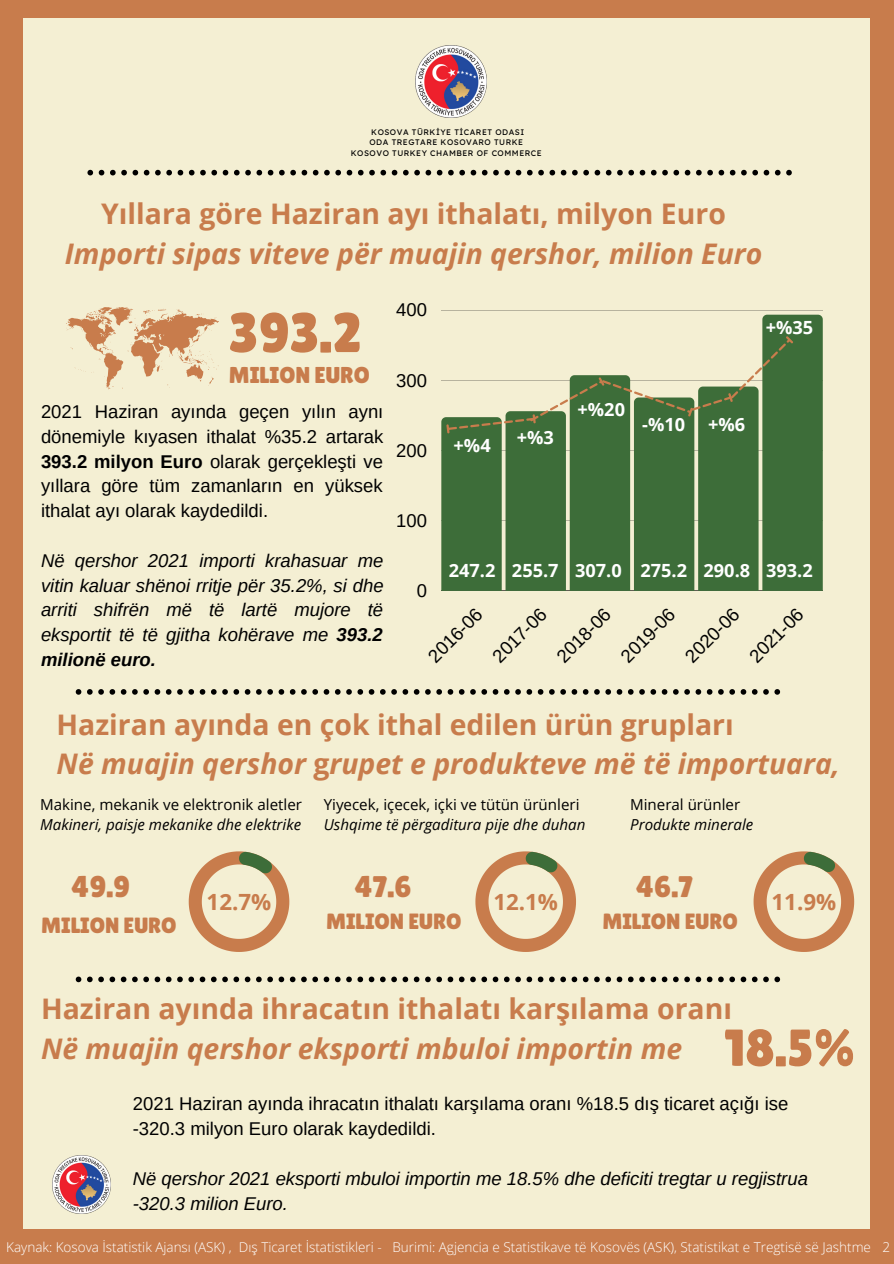
<style>
.page{position:relative;width:894px;height:1264px;background:#fff}
.page>*{position:absolute;margin:0;border:0;box-sizing:border-box;transform-origin:0 0}
.t1{font:55.8px "Lilita One";color:#c87c4c}
.t2{font:51.9px "Lilita One";color:#c87c4c}
.t3{font:30px "Lilita One";color:#c87c4c}
.t4{font:italic 700 28.35px "Open Sans";color:#c87c4c}
.t5{font:700 28.35px "Open Sans";color:#c87c4c}
.t6{font:22.95px "Lilita One";color:#c87c4c}
.t7{font:700 22.35px "Open Sans";color:#c87c4c}
.t8{font:22.05px "Lilita One";color:#c87c4c}
.t9{font:18.45px/24.8px "Arimo";color:#000;text-align:justify}
.t10{font:italic 18.45px/24.8px "Arimo";color:#000;text-align:justify}
.t11{font:700 18.15px "Open Sans";color:#fff}
.t12{font:italic 15.15px "Open Sans";color:#000}
.t13{font:15.15px "Open Sans";color:#000}
.t14{font:300 13.5px "Open Sans";color:#fff}
.t15{font:8.1px "Lexend Deca";letter-spacing:.06em;color:#000}
.s1{font-weight:700}
.s2{font-style:normal}
</style>
<div class="page">
<div style="left:0;top:0;width:893px;height:1263px;background:#c87c4c"></div>
<div style="left:23px;top:18px;width:846px;height:1210px;background:#f4efd3"></div>
<img style="left:415px;top:46px;width:71px;height:71px">
<svg style="left:87px;top:170px;width:704px;height:5px"></svg>
<svg style="left:189px;top:851px;width:100px;height:101px"></svg>
<svg style="left:475px;top:851px;width:101px;height:101px"></svg>
<svg style="left:76px;top:689px;width:703px;height:5px"></svg>
<svg style="left:753px;top:851px;width:100px;height:101px"></svg>
<img style="left:52px;top:1155px;width:59px;height:58px">
<svg style="left:76px;top:976px;width:703px;height:6px"></svg>
<svg style="left:66px;top:307px;width:153px;height:82px"></svg>
<hr style="left:441px;top:310px;width:381px;height:1px;background:#000">
<svg style="left:441px;top:315px;width:381px;height:276px"></svg>
<p class="t15" style="left:371px;top:127px;width:154px">KOSOVA TÜRKİYE TİCARET ODASI</p>
<p class="t15" style="left:369px;top:137px;width:155px">ODA TREGTARE KOSOVARO TURKE</p>
<p class="t15" style="left:351px;top:148px;width:192px">KOSOVO TURKEY CHAMBER OF COMMERCE</p>
<p class="t5" style="left:101px;top:194px;width:626px">Yıllara göre Haziran ayı ithalatı, milyon Euro</p>
<p class="t4" style="left:65px;top:233px;width:698px">Importi sipas viteve për muajin qershor, milion Euro</p>
<p class="t1" style="left:229px;top:300px;width:134px">393.2</p>
<p class="t6" style="left:229px;top:362px;width:142px">MILION EURO</p>
<p class="t9" style="left:41px;top:399px;width:344px">2021 Haziran ayında geçen yılın aynı dönemiyle kıyasen ithalat %35.2 artarak <span class="s1">393.2 milyon Euro</span> olarak gerçekleşti ve yıllara göre tüm zamanların en yüksek ithalat ayı olarak kaydedildi.</p>
<p class="t10" style="left:41px;top:548px;width:344px">Në qershor 2021 importi krahasuar me vitin kaluar shënoi rritje për 35.2%, si dhe arriti shifrën më të lartë mujore të eksportit të të gjitha kohërave me <span class="s1">393.2 milionë euro.</span></p>
<p class="t9" style="left:396px;top:298px;width:32px">400</p>
<p class="t9" style="left:396px;top:368px;width:32px">300</p>
<p class="t9" style="left:396px;top:438px;width:32px">200</p>
<p class="t9" style="left:396px;top:508px;width:32px">100</p>
<p class="t9" style="left:416px;top:578px;width:12px">0</p>
<p class="t11" style="left:765px;top:315px;width:49px">+%35</p>
<p class="t11" style="left:453px;top:432px;width:39px">+%4</p>
<p class="t11" style="left:516px;top:424px;width:39px">+%3</p>
<p class="t11" style="left:577px;top:397px;width:49px">+%20</p>
<p class="t11" style="left:642px;top:411px;width:44px">-%10</p>
<p class="t11" style="left:707px;top:411px;width:39px">+%6</p>
<p class="t11" style="left:448px;top:557px;width:48px">247.2</p>
<p class="t11" style="left:512px;top:557px;width:48px">255.7</p>
<p class="t11" style="left:575px;top:557px;width:48px">307.0</p>
<p class="t11" style="left:640px;top:557px;width:48px">275.2</p>
<p class="t11" style="left:703px;top:557px;width:48px">290.8</p>
<p class="t11" style="left:765px;top:557px;width:48px">393.2</p>
<p class="t9" style="left:422px;top:650px;width:69px;rotate:-45deg">2016-06</p>
<p class="t9" style="left:486px;top:650px;width:69px;rotate:-45deg">2017-06</p>
<p class="t9" style="left:551px;top:650px;width:69px;rotate:-45deg">2018-06</p>
<p class="t9" style="left:615px;top:650px;width:69px;rotate:-45deg">2019-06</p>
<p class="t9" style="left:679px;top:650px;width:69px;rotate:-45deg">2020-06</p>
<p class="t9" style="left:743px;top:650px;width:69px;rotate:-45deg">2021-06</p>
<p class="t5" style="left:57px;top:704px;width:678px">Haziran ayında en çok ithal edilen ürün grupları</p>
<p class="t4" style="left:57px;top:743px;width:784px">Në muajin qershor <span class="s2">g</span>rupet e produkteve më të importuara,</p>
<p class="t13" style="left:630px;top:793px;width:111px">Mineral ürünler</p>
<p class="t12" style="left:630px;top:814px;width:125px">Produkte minerale</p>
<p class="t13" style="left:40px;top:793px;width:263px">Makine, mekanik ve elektronik aletler</p>
<p class="t12" style="left:40px;top:814px;width:262px">Makineri, paisje mekanike dhe elektrike</p>
<p class="t13" style="left:323px;top:793px;width:257px">Yiyecek, içecek, içki ve tütün ürünleri</p>
<p class="t12" style="left:323px;top:814px;width:263px">Ushqime të përgaditura pije dhe duhan</p>
<p class="t3" style="left:71px;top:869px;width:60px">49.9</p>
<p class="t8" style="left:41px;top:913px;width:137px">MILION EURO</p>
<p class="t3" style="left:354px;top:869px;width:58px">47.6</p>
<p class="t8" style="left:326px;top:908px;width:137px">MILION EURO</p>
<p class="t7" style="left:206px;top:886px;width:66px">12.7%</p>
<p class="t7" style="left:493px;top:886px;width:66px">12.1%</p>
<p class="t3" style="left:636px;top:869px;width:58px">46.7</p>
<p class="t8" style="left:602px;top:908px;width:137px">MILION EURO</p>
<p class="t7" style="left:771px;top:886px;width:66px">11.9%</p>
<p class="t5" style="left:41px;top:988px;width:692px">Haziran ayında ihracatın ithalatı karşılama oranı</p>
<p class="t4" style="left:41px;top:1028px;width:642px">Në muajin qershor eksporti mbuloi importin me</p>
<p class="t9" style="left:133px;top:1091px;width:657px">2021 Haziran ayında ihracatın ithalatı karşılama oranı %18.5 dış ticaret açığı ise -320.3 milyon Euro olarak kaydedildi.</p>
<p class="t10" style="left:133px;top:1165px;width:676px">Në qershor 2021 eksporti mbuloi importin me 18.5% dhe deficiti tregtar u regjistrua -320.3 milion Euro.</p>
<p class="t2" style="left:724px;top:1017px;width:133px">18.5%</p>
<p class="t14" style="left:6px;top:1237px;width:885px">Kaynak: Kosova İstatistik Ajansı (ASK) , Dış Ticaret İstatistikleri - Burimi: Agjencia e Statistikave të Kosovës (ASK), Statistikat e Tregtisë së Jashtme 2</p>
</div>
